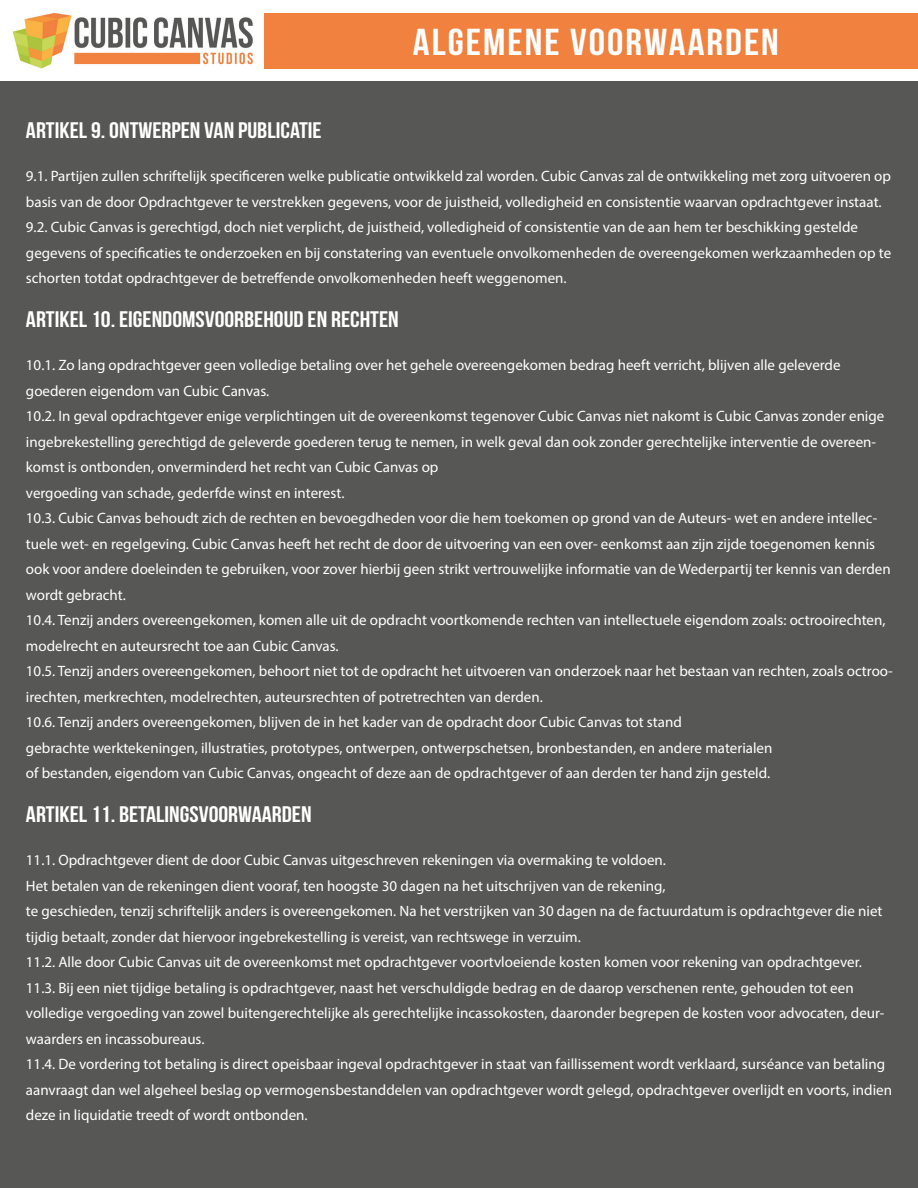
<style>
.page{position:relative;width:918px;height:1188px;background:#fff}
.page>*{position:absolute;margin:0;border:0;box-sizing:border-box;transform-origin:0 0}
.t1{font:37.5px "Bebas Neue";letter-spacing:.05em;color:#fff;scale:1.1 1}
.t2{font:22.5px "Bebas Neue";color:#fff;scale:1.1 1}
.t3{font:15px/25.5px "Myriad Pro";color:#fff}
</style>
<div class="page">
<div style="left:0;top:81px;width:918px;height:1107px;background:#575755"></div>
<img style="left:12px;top:12px;width:241px;height:57px">
<div style="left:265px;top:13px;width:653px;height:56px;background:#f0813f"></div>
<h1 class="t1" style="left:413px;top:21px;width:334px">ALGEMENE VOORWAARDEN</h1>
<h2 class="t2" style="left:26px;top:118px;width:270px">ARTIKEL 9. ONTWERPEN VAN PUBLICATIE</h2>
<p class="t3" style="left:26px;top:163px;width:867px">9.1. Partijen zullen schriftelijk specificeren welke publicatie ontwikkeld zal worden. Cubic Canvas zal de ontwikkeling met zorg uitvoeren op basis van de door Opdrachtgever te verstrekken gegevens, voor de juistheid, volledigheid en consistentie waarvan opdrachtgever instaat.<br>9.2. Cubic Canvas is gerechtigd, doch niet verplicht, de juistheid, volledigheid of consistentie van de aan hem ter beschikking gestelde gegevens of specificaties te onderzoeken en bij constatering van eventuele onvolkomenheden de overeengekomen werkzaamheden op te schorten totdat opdrachtgever de betreffende onvolkomenheden heeft weggenomen.</p>
<h2 class="t2" style="left:26px;top:307px;width:340px">ARTIKEL 10. EIGENDOMSVOORBEHOUD EN RECHTEN</h2>
<p class="t3" style="left:26px;top:352px;width:868px">10.1. Zo lang opdrachtgever geen volledige betaling over het gehele overeengekomen bedrag heeft verricht, blijven alle geleverde goederen eigendom van Cubic Canvas.<br>10.2. In geval opdrachtgever enige verplichtingen uit de overeenkomst tegenover Cubic Canvas niet nakomt is Cubic Canvas zonder enige ingebrekestelling gerechtigd de geleverde goederen terug te nemen, in welk geval dan ook zonder gerechtelijke interventie de overeen&shy;komst is ontbonden, onverminderd het recht van Cubic Canvas op<br>vergoeding van schade, gederfde winst en interest.<br>10.3. Cubic Canvas behoudt zich de rechten en bevoegdheden voor die hem toekomen op grond van de Auteurs- wet en andere intellec&shy;tuele wet- en regelgeving. Cubic Canvas heeft het recht de door de uitvoering van een over- eenkomst aan zijn zijde toegenomen kennis ook voor andere doeleinden te gebruiken, voor zover hierbij geen strikt vertrouwelijke informatie van de Wederpartij ter kennis van derden wordt gebracht.<br>10.4. Tenzij anders overeengekomen, komen alle uit de opdracht voortkomende rechten van intellectuele eigendom zoals: octrooirechten, modelrecht en auteursrecht toe aan Cubic Canvas.<br>10.5. Tenzij anders overeengekomen, behoort niet tot de opdracht het uitvoeren van onderzoek naar het bestaan van rechten, zoals octroo&shy;irechten, merkrechten, modelrechten, auteursrechten of potretrechten van derden.<br>10.6. Tenzij anders overeengekomen, blijven de in het kader van de opdracht door Cubic Canvas tot stand<br>gebrachte werktekeningen, illustraties, prototypes, ontwerpen, ontwerpschetsen, bronbestanden, en andere materialen<br>of bestanden, eigendom van Cubic Canvas, ongeacht of deze aan de opdrachtgever of aan derden ter hand zijn gesteld.</p>
<h2 class="t2" style="left:26px;top:802px;width:261px">ARTIKEL 11. BETALINGSVOORWAARDEN</h2>
<p class="t3" style="left:26px;top:847px;width:868px">11.1. Opdrachtgever dient de door Cubic Canvas uitgeschreven rekeningen via overmaking te voldoen.<br>Het betalen van de rekeningen dient vooraf, ten hoogste 30 dagen na het uitschrijven van de rekening,<br>te geschieden, tenzij schriftelijk anders is overeengekomen. Na het verstrijken van 30 dagen na de factuurdatum is opdrachtgever die niet tijdig betaalt, zonder dat hiervoor ingebrekestelling is vereist, van rechtswege in verzuim.<br>11.2. Alle door Cubic Canvas uit de overeenkomst met opdrachtgever voortvloeiende kosten komen voor rekening van opdrachtgever.<br>11.3. Bij een niet tijdige betaling is opdrachtgever, naast het verschuldigde bedrag en de daarop verschenen rente, gehouden tot een volledige vergoeding van zowel buitengerechtelijke als gerechtelijke incassokosten, daaronder begrepen de kosten voor advocaten, deur&shy;waarders en incassobureaus.<br>11.4. De vordering tot betaling is direct opeisbaar ingeval opdrachtgever in staat van faillissement wordt verklaard, surséance van betaling aanvraagt dan wel algeheel beslag op vermogensbestanddelen van opdrachtgever wordt gelegd, opdrachtgever overlijdt en voorts, indien deze in liquidatie treedt of wordt ontbonden.</p>
</div>
